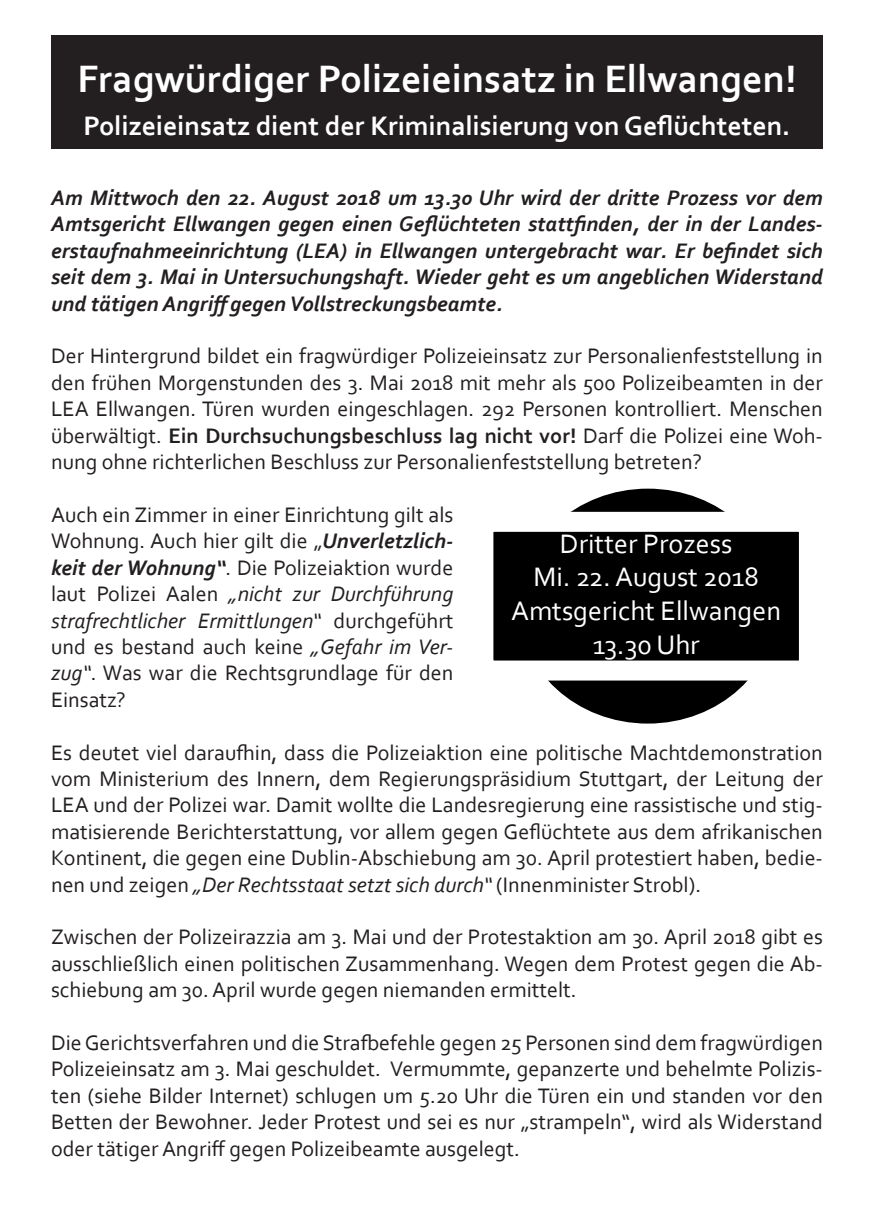
<style>
.page{position:relative;width:874px;height:1225px;background:#fff}
.page>*{position:absolute;margin:0;border:0;box-sizing:border-box;transform-origin:0 0}
.t1{font:700 40px "Corbel";color:#fff}
.t2{font:28px/33.6px "Corbel";color:#fff;text-align:center}
.t3{font:700 28px "Corbel";color:#fff}
.t4{font:22px/26.4px "Corbel";color:#231f20;text-align:justify}
.t5{font:italic 700 22px/26.4px "Corbel";color:#231f20;text-align:justify}
.s1{font-weight:700}
.s2{font-weight:700;font-style:italic}
.s3{font-style:italic}
</style>
<div class="page">
<div style="left:51px;top:35px;width:771px;height:114px;background:#231f20"></div>
<svg style="left:514px;top:484px;width:266px;height:243px;background:#2c2c2c"></svg>
<div style="left:483px;top:522px;width:325px;height:148px;background:#000"></div>
<div style="left:473px;top:512px;width:345px;height:168px;border:20px solid #fff"></div>
<h1 class="t1" style="left:77px;top:54px;width:720px">Fragwürdiger Polizeieinsatz in Ellwangen!</h1>
<p class="t3" style="left:83px;top:109px;width:708px">Polizeieinsatz dient der Kriminalisierung von Geflüchteten.</p>
<p class="t5" style="left:51px;top:184px;width:773px">Am Mittwoch den 22. August 2018 um 13.30 Uhr wird der dritte Prozess vor dem Amtsgericht Ellwangen gegen einen Geflüchteten stattfinden, der in der Landes&shy;erstaufnahmeeinrichtung (LEA) in Ellwangen untergebracht war. Er befindet sich seit dem 3. Mai in Untersuchungshaft. Wieder geht es um angeblichen Widerstand und tätigen Angriffgegen Vollstreckungsbeamte.</p>
<p class="t4" style="left:51px;top:342px;width:773px">Der Hintergrund bildet ein fragwürdiger Polizeieinsatz zur Personalienfeststellung in den frühen Morgenstunden des 3. Mai 2018 mit mehr als 500 Polizeibeamten in der LEA Ellwangen. Türen wurden eingeschlagen. 292 Personen kontrolliert. Menschen überwältigt. <span class="s1">Ein Durchsuchungsbeschluss lag nicht vor!</span> Darf die Polizei eine Woh&shy;nung ohne richterlichen Beschluss zur Personalienfeststellung betreten?</p>
<p class="t4" style="left:51px;top:501px;width:403px">Auch ein Zimmer in einer Einrichtung gilt als Wohnung. Auch hier gilt die „<span class="s2">Unverletzlich&shy;keit der Wohnung“</span>. Die Polizeiaktion wurde laut Polizei Aalen <span class="s3">„nicht zur Durchführung strafrechtlicher Ermittlungen“</span> durchgeführt und es bestand auch keine <span class="s3">„Gefahr im Ver&shy;zug“</span>. Was war die Rechtsgrundlage für den Einsatz?</p>
<p class="t4" style="left:51px;top:738px;width:773px">Es deutet viel daraufhin, dass die Polizeiaktion eine politische Machtdemonstration vom Ministerium des Innern, dem Regierungspräsidium Stuttgart, der Leitung der LEA und der Polizei war. Damit wollte die Landesregierung eine rassistische und stig&shy;matisierende Berichterstattung, vor allem gegen Geflüchtete aus dem afrikanischen Kontinent, die gegen eine Dublin-Abschiebung am 30. April protestiert haben, bedie&shy;nen und zeigen <span class="s3">„Der Rechtsstaat setzt sich durch“</span> (Innenminister Strobl).</p>
<p class="t4" style="left:51px;top:923px;width:773px">Zwischen der Polizeirazzia am 3. Mai und der Protestaktion am 30. April 2018 gibt es ausschließlich einen politischen Zusammenhang. Wegen dem Protest gegen die Ab&shy;schiebung am 30. April wurde gegen niemanden ermittelt.</p>
<p class="t4" style="left:51px;top:1029px;width:773px">Die Gerichtsverfahren und die Strafbefehle gegen 25 Personen sind dem fragwürdigen Polizeieinsatz am 3. Mai geschuldet. Vermummte, gepanzerte und behelmte Polizis&shy;ten (siehe Bilder Internet) schlugen um 5.20 Uhr die Türen ein und standen vor den Betten der Bewohner. Jeder Protest und sei es nur „strampeln“, wird als Widerstand oder tätiger Angriff gegen Polizeibeamte ausgelegt.</p>
<p class="t2" style="left:511px;top:526px;width:271px">Dritter Prozess<br>Mi. 22. August 2018<br>Amtsgericht Ellwangen<br>13.30 Uhr</p>
</div>
